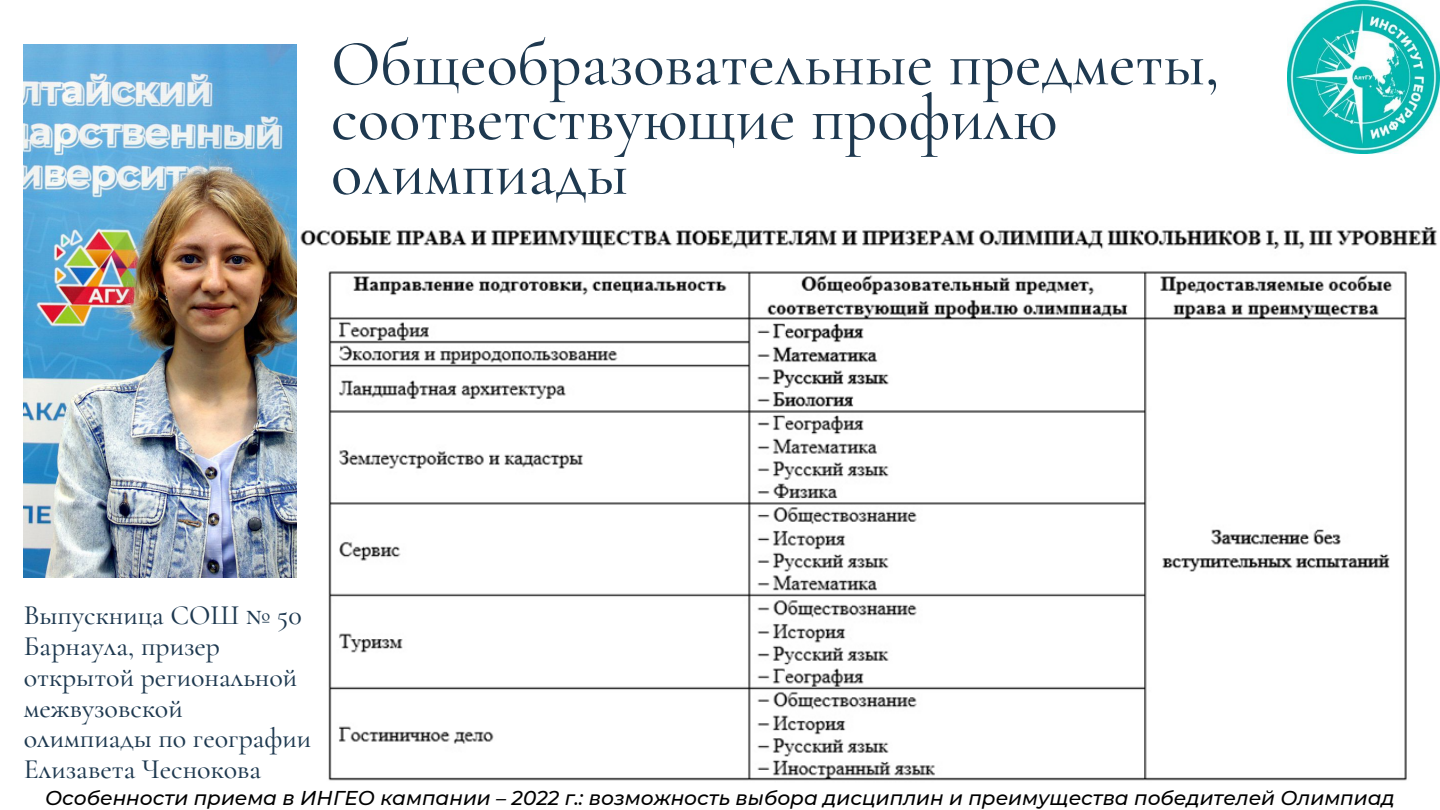
<style>
.page{position:relative;width:1440px;height:810px;background:#fff}
.page>*{position:absolute;margin:0;border:0;box-sizing:border-box;transform-origin:0 0}
.t1{font:500 65px/54.8px "Cormorant Garamond";color:#1e3950}
.t2{font:500 28px/30.8px "Cormorant Garamond";color:#1e3950}
.t3{font:italic 500 20px "Montserrat";color:#000}
</style>
<div class="page">
<img style="left:24px;top:44px;width:273px;height:534px">
<img style="left:1287px;top:0;width:153px;height:153px">
<img style="left:300px;top:227px;width:1137px;height:554px">
<h1 class="t1" style="left:331px;top:36px;width:890px">Общеобразовательные предметы, соответствующие профилю олимпиады</h1>
<p class="t2" style="left:24px;top:600px;width:289px">Выпускница СОШ № 50<br>Барнаула, призер открытой региональной межвузовской олимпиады по географии<br>Елизавета Чеснокова</p>
<p class="t3" style="left:45px;top:786px;width:1351px">Особенности приема в ИНГЕО кампании – 2022 г.: возможность выбора дисциплин и преимущества победителей Олимпиад</p>
</div>
